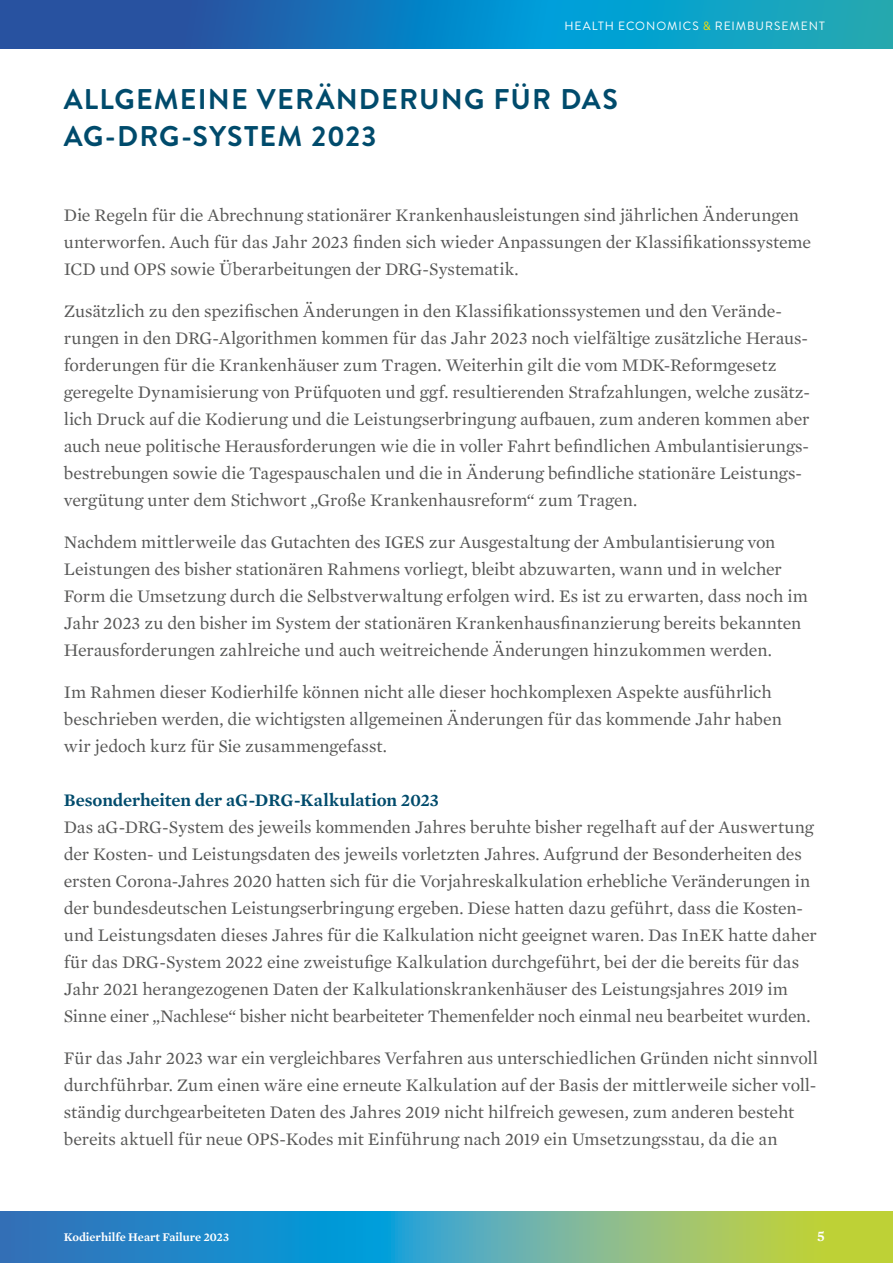
<style>
.page{position:relative;width:893px;height:1263px;background:#fff}
.page>*{position:absolute;margin:0;border:0;box-sizing:border-box;transform-origin:0 0}
.t1{font:700 28.5px/37px "Brandon Grotesque";letter-spacing:.04em;color:#004b6c}
.t2{font:18px/27px "Mercury Text G1";letter-spacing:-.005em;color:#575756}
.t3{font:600 18px "Mercury Text G1";letter-spacing:-.005em;color:#004b6c}
.t4{font:600 15px "Mercury Text G1";color:#fff}
.t5{font:12px "Brandon Grotesque";letter-spacing:.08em;color:#fff}
.t6{font:600 12px "Mercury Text G1";color:#fff}
.s1{color:#ffdf00}
</style>
<div class="page">
<svg style="left:0;top:0;width:893px;height:49px;background:#1481ba"></svg>
<svg style="left:0;top:1212px;width:893px;height:51px;background:#59a6a0"></svg>
<p class="t5" style="left:564px;top:17px;width:262px">HEALTH ECONOMICS <span class="s1">&amp;</span> REIMBURSEMENT</p>
<h1 class="t1" style="left:64px;top:81px;width:555px">ALLGEMEINE VERÄNDERUNG FÜR DAS<br>AG-DRG-SYSTEM 2023</h1>
<p class="t2" style="left:64px;top:200px;width:749px">Die Regeln für die Abrechnung stationärer Krankenhausleistungen sind jährlichen Änderungen unterworfen. Auch für das Jahr 2023 finden sich wieder Anpassungen der Klassifikationssysteme<br>ICD und OPS sowie Überarbeitungen der DRG-Systematik.</p>
<p class="t2" style="left:64px;top:296px;width:748px">Zusätzlich zu den spezifischen Änderungen in den Klassifikationssystemen und den Verände&shy;rungen in den DRG-Algorithmen kommen für das Jahr 2023 noch vielfältige zusätzliche Heraus&shy;forderungen für die Krankenhäuser zum Tragen. Weiterhin gilt die vom MDK-Reformgesetz geregelte Dynamisierung von Prüfquoten und ggf. resultierenden Strafzahlungen, welche zusätz&shy;lich Druck auf die Kodierung und die Leistungserbringung aufbauen, zum anderen kommen aber auch neue politische Herausforderungen wie die in voller Fahrt befindlichen Ambulantisierungs&shy;bestrebungen sowie die Tagespauschalen und die in Änderung befindliche stationäre Leistungs&shy;vergütung unter dem Stichwort „Große Krankenhausreform“ zum Tragen.</p>
<p class="t2" style="left:64px;top:527px;width:746px">Nachdem mittlerweile das Gutachten des IGES zur Ausgestaltung der Ambulantisierung von Leistungen des bisher stationären Rahmens vorliegt, bleibt abzuwarten, wann und in welcher Form die Umsetzung durch die Selbstverwaltung erfolgen wird. Es ist zu erwarten, dass noch im Jahr 2023 zu den bisher im System der stationären Krankenhausfinanzierung bereits bekannten Herausforderungen zahlreiche und auch weitreichende Änderungen hinzukommen werden.</p>
<p class="t2" style="left:64px;top:677px;width:720px">Im Rahmen dieser Kodierhilfe können nicht alle dieser hochkomplexen Aspekte ausführlich beschrieben werden, die wichtigsten allgemeinen Änderungen für das kommende Jahr haben wir jedoch kurz für Sie zusammengefasst.</p>
<p class="t3" style="left:64px;top:786px;width:377px">Besonderheiten der aG-DRG-Kalkulation 2023</p>
<p class="t2" style="left:64px;top:812px;width:755px">Das aG-DRG-System des jeweils kommenden Jahres beruhte bisher regelhaft auf der Auswertung der Kosten- und Leistungsdaten des jeweils vorletzten Jahres. Aufgrund der Besonderheiten des ersten Corona-Jahres 2020 hatten sich für die Vorjahreskalkulation erhebliche Veränderungen in der bundesdeutschen Leistungserbringung ergeben. Diese hatten dazu geführt, dass die Kosten&shy;und Leistungsdaten dieses Jahres für die Kalkulation nicht geeignet waren. Das InEK hatte daher für das DRG-System 2022 eine zweistufige Kalkulation durchgeführt, bei der die bereits für das Jahr 2021 herangezogenen Daten der Kalkulationskrankenhäuser des Leistungsjahres 2019 im Sinne einer „Nachlese“ bisher nicht bearbeiteter Themenfelder noch einmal neu bearbeitet wurden.</p>
<p class="t2" style="left:64px;top:1043px;width:756px">Für das Jahr 2023 war ein vergleichbares Verfahren aus unterschiedlichen Gründen nicht sinnvoll durchführbar. Zum einen wäre eine erneute Kalkulation auf der Basis der mittlerweile sicher voll&shy;ständig durchgearbeiteten Daten des Jahres 2019 nicht hilfreich gewesen, zum anderen besteht bereits aktuell für neue OPS-Kodes mit Einführung nach 2019 ein Umsetzungsstau, da die an</p>
<p class="t6" style="left:64px;top:1228px;width:167px">Kodierhilfe Heart Failure 2023</p>
<p class="t4" style="left:817px;top:1225px;width:9px">5</p>
</div>
